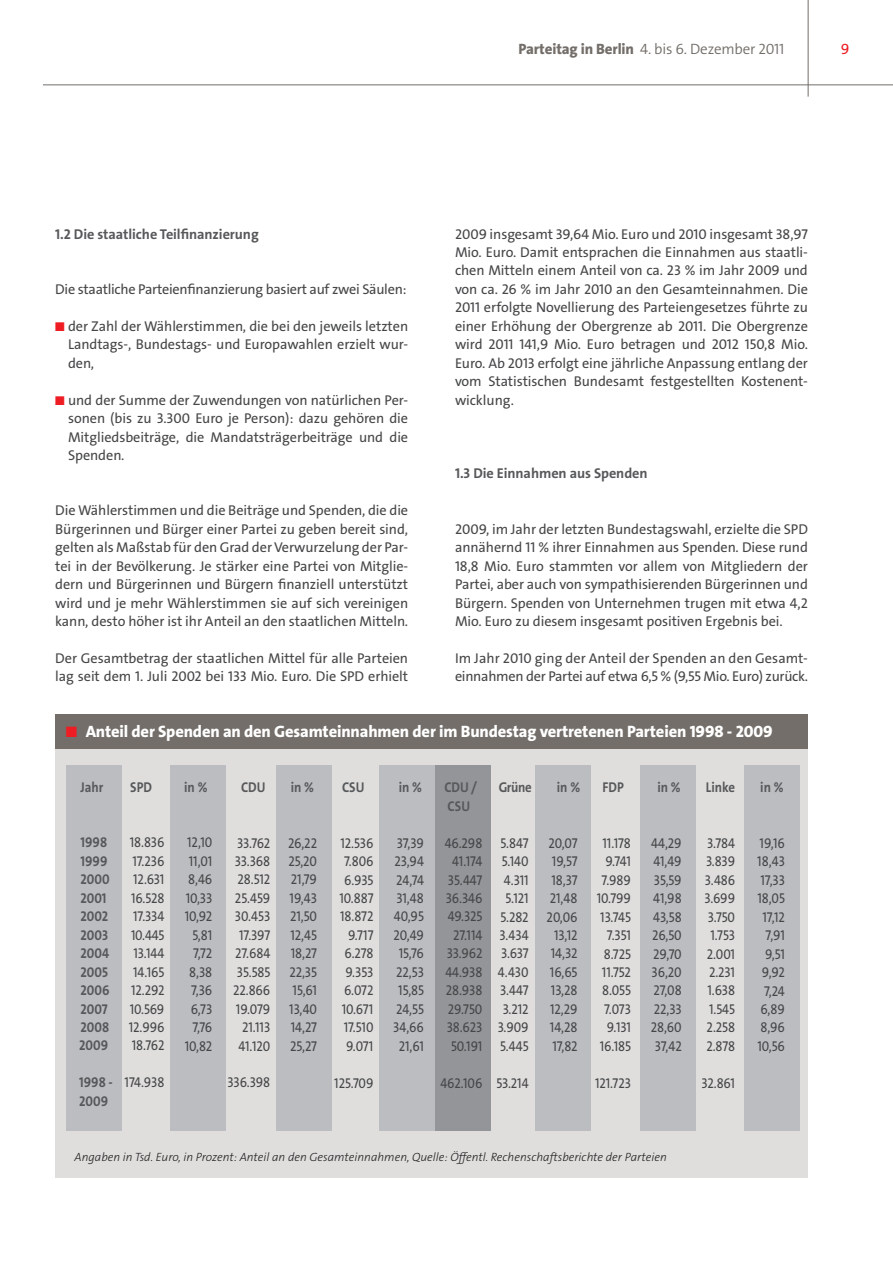
<style>
.page{position:relative;width:893px;height:1263px;background:#fff}
.page>*{position:absolute;margin:0;border:0;box-sizing:border-box;transform-origin:0 0}
.t1{font:16.5px "The Sans LP8 Ex Bld";letter-spacing:-.01em;color:#fff}
.t2{font:15px "The Sans LP4 Se Lig";letter-spacing:-.01em;color:#736e69}
.t3{font:15px "The Sans Caps";color:#ee1d23}
.t4{font:14.25px/18.5px "The Sans LP5 Plain";letter-spacing:-.005em;color:#454647;text-align:justify}
.t5{font:14.25px/18.5px "The Sans LP5 Plain";letter-spacing:-.005em;color:#454647;text-align:center;scale:.9 1}
.t6{font:14.25px/18.5px "The Sans LP7 Bld";color:#57585a;scale:.9 1}
.t7{font:14.25px "The Sans LP7 Bld";color:#57585a}
.t8{font:12px "The Sans LP3 Lig IT";color:#231f20}
.s1{font-family:"The Sans LP8 Ex Bld"}
.s2{color:#ee1d23}
</style>
<div class="page">
<hr style="left:808px;top:0;width:1px;height:97px;background:#736e69">
<hr style="left:0;top:85px;width:893px;height:1px;background:#736e69">
<div style="left:0;top:54px;width:43px;height:54px;background:#fff"></div>
<div style="left:55px;top:741px;width:753px;height:437px;background:#dfdedd"></div>
<div style="left:432px;top:765px;width:59px;height:366px;background:#939598"></div>
<div style="left:66px;top:765px;width:55px;height:366px;background:#bcbdc0"></div>
<div style="left:170px;top:765px;width:55px;height:366px;background:#bcbdc0"></div>
<div style="left:276px;top:765px;width:56px;height:366px;background:#bcbdc0"></div>
<div style="left:379px;top:765px;width:56px;height:366px;background:#bcbdc0"></div>
<div style="left:535px;top:765px;width:56px;height:366px;background:#bcbdc0"></div>
<div style="left:640px;top:765px;width:55px;height:366px;background:#bcbdc0"></div>
<div style="left:744px;top:765px;width:55px;height:366px;background:#bcbdc0"></div>
<div style="left:55px;top:714px;width:753px;height:34px;background:#736e69"></div>
<p class="t2" style="left:518px;top:39px;width:268px"><span class="s1">Parteitag in Berlin</span> 4. bis 6. Dezember 2011</p>
<p class="t3" style="left:841px;top:36px;width:10px">9</p>
<p class="t7" style="left:55px;top:225px;width:205px">1.2 Die staatliche Teilfinanzierung</p>
<p class="t4" style="left:55px;top:280px;width:353px">Die staatliche Parteienfinanzierung basiert auf zwei Säulen:</p>
<p class="t4" style="left:68px;top:317px;width:342px;text-indent:-13px"><span class="s2">■</span> der Zahl der Wählerstimmen, die bei den jeweils letzten Landtags-, Bundestags- und Europawahlen erzielt wur&shy;den,</p>
<p class="t4" style="left:68px;top:391px;width:342px;text-indent:-13px"><span class="s2">■</span> und der Summe der Zuwendungen von natürlichen Per&shy;sonen (bis zu 3.300 Euro je Person): dazu gehören die Mitgliedsbeiträge, die Mandatsträgerbeiträge und die Spenden.</p>
<p class="t4" style="left:55px;top:501px;width:354px">Die Wählerstimmen und die Beiträge und Spenden, die die Bürgerinnen und Bürger einer Partei zu geben bereit sind, gelten als Maßstab für den Grad der Verwurzelung der Par&shy;tei in der Bevölkerung. Je stärker eine Partei von Mitglie&shy;dern und Bürgerinnen und Bürgern finanziell unterstützt wird und je mehr Wählerstimmen sie auf sich vereinigen kann, desto höher ist ihr Anteil an den staatlichen Mitteln.</p>
<p class="t4" style="left:55px;top:649px;width:354px">Der Gesamtbetrag der staatlichen Mittel für alle Parteien lag seit dem 1. Juli 2002 bei 133 Mio. Euro. Die SPD erhielt</p>
<p class="t4" style="left:455px;top:225px;width:354px">2009 insgesamt 39,64 Mio. Euro und 2010 insgesamt 38,97<br>Mio. Euro. Damit entsprachen die Einnahmen aus staatli&shy;chen Mitteln einem Anteil von ca. 23 % im Jahr 2009 und von ca. 26 % im Jahr 2010 an den Gesamteinnahmen. Die 2011 erfolgte Novellierung des Parteiengesetzes führte zu einer Erhöhung der Obergrenze ab 2011. Die Obergrenze wird 2011 141,9 Mio. Euro betragen und 2012 150,8 Mio.<br>Euro. Ab 2013 erfolgt eine jährliche Anpassung entlang der vom Statistischen Bundesamt festgestellten Kostenent&shy;wicklung.</p>
<p class="t7" style="left:455px;top:464px;width:194px">1.3 Die Einnahmen aus Spenden</p>
<p class="t4" style="left:455px;top:520px;width:354px">2009, im Jahr der letzten Bundestagswahl, erzielte die SPD annähernd 11 % ihrer Einnahmen aus Spenden. Diese rund 18,8 Mio. Euro stammten vor allem von Mitgliedern der Partei, aber auch von sympathisierenden Bürgerinnen und Bürgern. Spenden von Unternehmen trugen mit etwa 4,2<br>Mio. Euro zu diesem insgesamt positiven Ergebnis bei.</p>
<p class="t4" style="left:455px;top:649px;width:354px">Im Jahr 2010 ging der Anteil der Spenden an den Gesamt&shy;einnahmen der Partei auf etwa 6,5 % (9,55 Mio. Euro) zurück.</p>
<p class="t1" style="left:66px;top:720px;width:708px"><span class="s2">■</span> Anteil der Spenden an den Gesamteinnahmen der im Bundestag vertretenen Parteien 1998 - 2009</p>
<p class="t6" style="left:80px;top:778px;width:27px">Jahr</p>
<p class="t6" style="left:130px;top:778px;width:26px">SPD</p>
<p class="t6" style="left:184px;top:778px;width:27px">in %</p>
<p class="t6" style="left:241px;top:778px;width:29px">CDU</p>
<p class="t6" style="left:291px;top:778px;width:27px">in %</p>
<p class="t6" style="left:342px;top:778px;width:26px">CSU</p>
<p class="t6" style="left:399px;top:778px;width:27px">in %</p>
<p class="t6" style="left:444px;top:778px;width:38px">CDU /</p>
<p class="t6" style="left:499px;top:778px;width:38px">Grüne</p>
<p class="t6" style="left:557px;top:778px;width:27px">in %</p>
<p class="t6" style="left:602px;top:778px;width:25px">FDP</p>
<p class="t6" style="left:657px;top:778px;width:27px">in %</p>
<p class="t6" style="left:706px;top:778px;width:34px">Linke</p>
<p class="t6" style="left:760px;top:778px;width:27px">in %</p>
<p class="t6" style="left:448px;top:797px;width:26px">CSU</p>
<p class="t6" style="left:79px;top:833px;width:35px">1998<br>1999<br>2000<br>2001<br>2002<br>2003<br>2004<br>2005<br>2006<br>2007<br>2008<br>2009</p>
<p class="t6" style="left:79px;top:1073px;width:39px">1998 -<br>2009</p>
<p class="t5" style="left:129px;top:833px;width:41px">18.836<br>17.236<br>12.631<br>16.528<br>17.334<br>10.445<br>13.144<br>14.165<br>12.292<br>10.569<br>12.996<br>18.762</p>
<p class="t5" style="left:125px;top:1073px;width:46px">174.938</p>
<p class="t5" style="left:185px;top:833px;width:32px">12,10<br>11,01<br>8,46<br>10,33<br>10,92<br>5,81<br>7,72<br>8,38<br>7,36<br>6,73<br>7,76<br>10,82</p>
<p class="t5" style="left:233px;top:833px;width:43px;text-align:right">33.762<br>33.368<br>28.512<br>25.459<br>30.453<br>17.397<br>27.684<br>35.585<br>22.866<br>19.079<br>21.113<br>41.120</p>
<p class="t5" style="left:227px;top:1073px;width:49px">336.398</p>
<p class="t5" style="left:288px;top:834px;width:34px;text-align:justify">26,22<br>25,20<br>21,79<br>19,43<br>21,50<br>12,45<br>18,27<br>22,35<br>15,61<br>13,40<br>14,27<br>25,27</p>
<p class="t5" style="left:340px;top:834px;width:39px;text-align:right">12.536<br>7.806<br>6.935<br>10.887<br>18.872<br>9.717<br>6.278<br>9.353<br>6.072<br>10.671<br>17.510<br>9.071</p>
<p class="t5" style="left:334px;top:1073px;width:45px">125.709</p>
<p class="t5" style="left:393px;top:834px;width:36px">37,39<br>23,94<br>24,74<br>31,48<br>40,95<br>20,49<br>15,76<br>22,53<br>15,85<br>24,55<br>34,66<br>21,61</p>
<p class="t5" style="left:445px;top:834px;width:43px">46.298<br>41.174<br>35.447<br>36.346<br>49.325<br>27.114<br>33.962<br>44.938<br>28.938<br>29.750<br>38.623<br>50.191</p>
<p class="t5" style="left:440px;top:1074px;width:48px">462.106</p>
<p class="t5" style="left:498px;top:834px;width:36px">5.847<br>5.140<br>4.311<br>5.121<br>5.282<br>3.434<br>3.637<br>4.430<br>3.447<br>3.212<br>3.909<br>5.445</p>
<p class="t5" style="left:496px;top:1074px;width:37px">53.214</p>
<p class="t5" style="left:547px;top:834px;width:36px">20,07<br>19,57<br>18,37<br>21,48<br>20,06<br>13,12<br>14,32<br>16,65<br>13,28<br>12,29<br>14,28<br>17,82</p>
<p class="t5" style="left:597px;top:834px;width:40px;text-align:right">11.178<br>9.741<br>7.989<br>10.799<br>13.745<br>7.351<br>8.725<br>11.752<br>8.055<br>7.073<br>9.131<br>16.185</p>
<p class="t5" style="left:595px;top:1074px;width:41px">121.723</p>
<p class="t5" style="left:651px;top:834px;width:36px;text-align:justify">44,29<br>41,49<br>35,59<br>41,98<br>43,58<br>26,50<br>29,70<br>36,20<br>27,08<br>22,33<br>28,60<br>37,42</p>
<p class="t5" style="left:705px;top:834px;width:35px">3.784<br>3.839<br>3.486<br>3.699<br>3.750<br>1.753<br>2.001<br>2.231<br>1.638<br>1.545<br>2.258<br>2.878</p>
<p class="t5" style="left:701px;top:1074px;width:39px">32.861</p>
<p class="t5" style="left:757px;top:834px;width:32px">19,16<br>18,43<br>17,33<br>18,05<br>17,12<br>7,91<br>9,51<br>9,92<br>7,24<br>6,89<br>8,96<br>10,56</p>
<p class="t8" style="left:75px;top:1149px;width:594px">Angaben in Tsd. Euro, in Prozent: Anteil an den Gesamteinnahmen, Quelle: Öffentl. Rechenschaftsberichte der Parteien</p>
</div>
